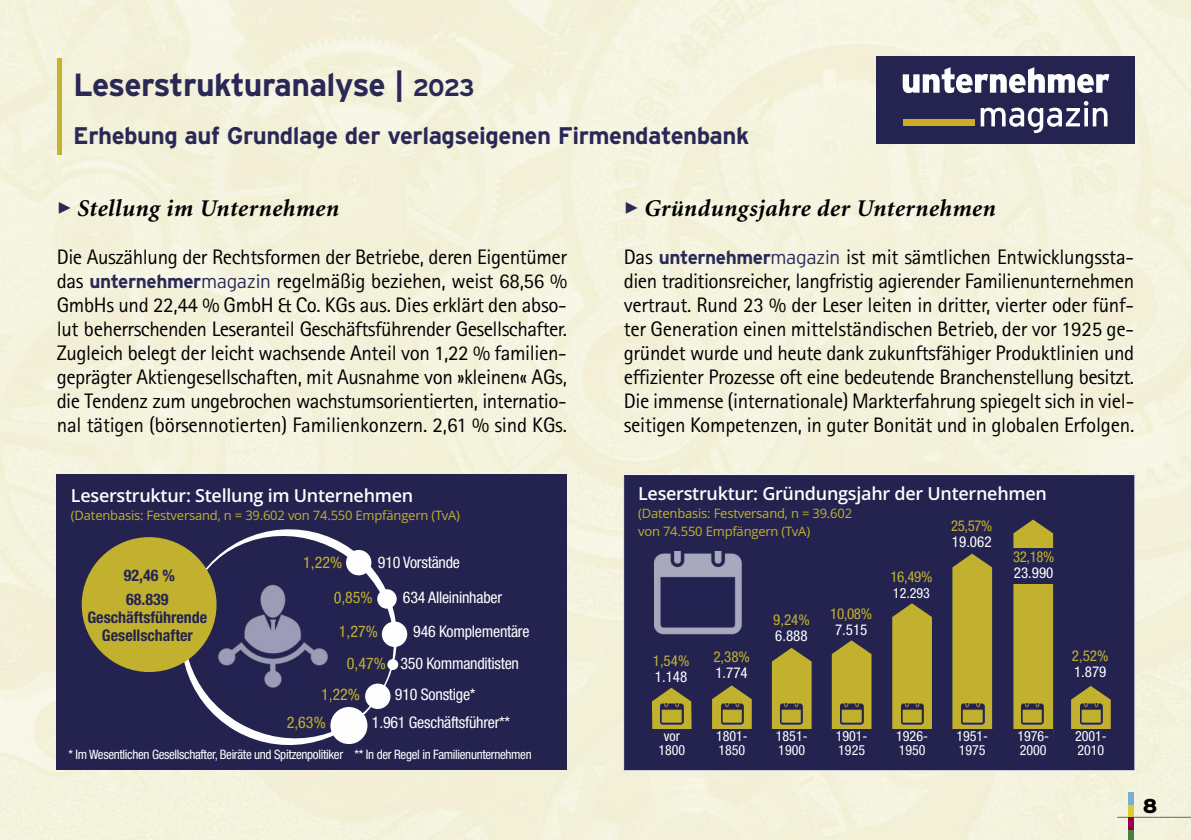
<style>
.page{position:relative;width:1191px;height:840px;background:#fff}
.page>*{position:absolute;margin:0;border:0;box-sizing:border-box;transform-origin:0 0}
.t1{font:700 32px "Interstate";letter-spacing:-.03em;color:#2a2856}
.t2{font:700 24px "Interstate";letter-spacing:-.02em;color:#2a2856}
.t3{font:italic 700 24px "Minion";letter-spacing:.015em;color:#000}
.t4{font:21px/24px "Rotis Sans Serif";letter-spacing:-.01em;color:#000;text-align:justify}
.t5{font:900 20px "Interstate";color:#000}
.t6{font:600 18px "Open Sans";letter-spacing:-.015em;color:#fefefe}
.t7{font:condensed 16px/33.4px "Helvetica Neue";letter-spacing:-.015em;color:#fefefe}
.t8{font:700 condensed 16px/24.2px "Helvetica Neue";color:#24234f}
.t9{font:condensed 16px/28.4px "Helvetica Neue";color:#c1b12f}
.t10{font:condensed 15px/16px "Helvetica Neue";color:#c1b12f}
.t11{font:condensed 14px/14px "Helvetica Neue";color:#fefefe}
.t12{font:13px/18px "Open Sans";letter-spacing:-.015em;color:#c1b12f}
.t13{font:condensed 13px "Helvetica Neue";letter-spacing:-.025em;color:#fefefe}
.s1{font-size:24px}
.s2{font-family:"FF Dingbests";font-weight:400;font-style:normal;color:#2a2856}
.s3{font-family:"Interstate";font-weight:700;font-size:19px;color:#2a2856}
.s4{font-family:"Interstate";font-weight:300;font-size:19px;color:#2a2856}
.s5{color:#fefefe}
</style>
<div class="page">
<div style="left:0;top:0;width:1191px;height:839px;background:#f4f2dd"></div>
<hr style="left:1117px;top:816px;width:74px;height:1px;background:#666">
<svg style="left:1128px;top:828px;width:6px;height:11px"></svg>
<div style="left:1128px;top:816px;width:6px;height:12px;background:#930048"></div>
<div style="left:1128px;top:804px;width:6px;height:12px;background:#ddca2d"></div>
<div style="left:1128px;top:791px;width:6px;height:12px;background:#7cadcd"></div>
<div style="left:876px;top:57px;width:258px;height:87px;background:#252450"></div>
<svg style="left:902px;top:67px;width:207px;height:26px"></svg>
<svg style="left:980px;top:101px;width:127px;height:32px"></svg>
<div style="left:902px;top:119px;width:72px;height:7px;background:#cfac25"></div>
<div style="left:57px;top:58px;width:5px;height:97px;background:#c3b331"></div>
<div style="left:625px;top:475px;width:508px;height:293px;background:#24234f"></div>
<div style="left:624px;top:474px;width:510px;height:295px;border:1px solid #24234f"></div>
<svg style="left:1071px;top:686px;width:39px;height:43px"></svg>
<svg style="left:712px;top:685px;width:39px;height:44px"></svg>
<svg style="left:772px;top:648px;width:39px;height:81px;background:#b0a232"></svg>
<svg style="left:832px;top:640px;width:39px;height:89px;background:#b0a232"></svg>
<svg style="left:892px;top:603px;width:40px;height:126px;background:#b4a631"></svg>
<svg style="left:952px;top:553px;width:40px;height:176px;background:#b7a831"></svg>
<svg style="left:1013px;top:519px;width:40px;height:210px;background:#b6a731"></svg>
<div style="left:1011px;top:547px;width:45px;height:36px;background:#24234f"></div>
<svg style="left:652px;top:687px;width:39px;height:42px"></svg>
<img style="left:661px;top:702px;width:22px;height:22px">
<img style="left:721px;top:702px;width:23px;height:22px">
<img style="left:780px;top:702px;width:23px;height:22px">
<img style="left:840px;top:702px;width:23px;height:22px">
<img style="left:901px;top:702px;width:22px;height:22px">
<img style="left:961px;top:702px;width:23px;height:22px">
<img style="left:1021px;top:702px;width:23px;height:22px">
<img style="left:1080px;top:702px;width:22px;height:22px">
<img style="left:654px;top:551px;width:88px;height:84px">
<div style="left:57px;top:474px;width:510px;height:295px;background:#24234f"></div>
<svg style="left:169px;top:529px;width:239px;height:216px"></svg>
<div style="left:377px;top:589px;width:20px;height:19px;background:#fefefe;border-radius:50%"></div>
<div style="left:330px;top:706px;width:37px;height:37px;background:#fefefe;border-radius:50%"></div>
<div style="left:387px;top:658px;width:11px;height:11px;background:#fefefe;border-radius:50%"></div>
<div style="left:346px;top:549px;width:25px;height:26px;background:#fefefe;border-radius:50%"></div>
<div style="left:365px;top:683px;width:25px;height:25px;background:#fefefe;border-radius:50%"></div>
<div style="left:382px;top:621px;width:25px;height:25px;background:#fefefe;border-radius:50%"></div>
<img style="left:209px;top:572px;width:128px;height:129px">
<svg style="left:334px;top:591px;width:3px;height:13px"></svg>
<img style="left:322px;top:688px;width:15px;height:13px">
<div style="left:82px;top:537px;width:134px;height:134px;background:#c1b12f;border-radius:50%"></div>
<p class="t1" style="left:73px;top:66px;width:403px">Leserstrukturanalyse | <span class="s1">2023</span></p>
<p class="t2" style="left:73px;top:122px;width:677px">Erhebung auf Grundlage der verlagseigenen Firmendatenbank</p>
<p class="t3" style="left:57px;top:199px;width:283px"><span class="s2">&gt;</span>Stellung im Unternehmen</p>
<p class="t4" style="left:57px;top:247px;width:512px">Die Auszählung der Rechtsformen der Betriebe, deren Eigentümer das <span class="s3">unternehmer</span><span class="s4">magazin</span> regelmäßig beziehen, weist 68,56 % GmbHs und 22,44 % GmbH &amp; Co. KGs aus. Dies erklärt den abso&shy;lut beherrschenden Leseranteil Geschäftsführender Gesellschafter.<br>Zugleich belegt der leicht wachsende Anteil von 1,22 % familien&shy;geprägter Aktiengesellschaften, mit Ausnahme von »kleinen« AGs, die Tendenz zum ungebrochen wachstumsorientierten, internatio&shy;nal tätigen (börsennotierten) Familienkonzern. 2,61 % sind KGs.</p>
<p class="t6" style="left:71px;top:484px;width:344px">Leserstruktur: Stellung im Unternehmen</p>
<p class="t12" style="left:71px;top:506px;width:390px">(Datenbasis: Festversand, n = 39.602 von 74.550 Empfängern (TvA)</p>
<p class="t9" style="left:303px;top:549px;width:41px">1,22%</p>
<p class="t7" style="left:378px;top:546px;width:84px">910 Vorstände</p>
<p class="t9" style="left:334px;top:584px;width:41px">0,85%</p>
<p class="t9" style="left:339px;top:618px;width:41px">1,27%</p>
<p class="t9" style="left:347px;top:650px;width:41px">0,47%</p>
<p class="t9" style="left:287px;top:681px;width:75px;text-indent:34px">1,22%<br>2,63%</p>
<p class="t13" style="left:68px;top:749px;width:465px">* Im Wesentlichen Gesellschafter, Beiräte und Spitzenpolitiker ** In der Regel in Familienunternehmen</p>
<p class="t8" style="left:124px;top:561px;width:52px">92,46 %<br>68.839</p>
<p class="t8" style="left:87px;top:606px;width:121px;line-height:18px;text-align:center">Geschäftsführende<br>Gesellschafter</p>
<p class="t7" style="left:413px;top:582px;width:118px;text-indent:-10px">634 Alleininhaber<br>946 Komplementäre</p>
<p class="t7" style="left:400px;top:648px;width:120px">350 Kommanditisten</p>
<p class="t7" style="left:372px;top:681px;width:140px;line-height:28.4px;text-indent:23px">910 Sonstige*<br>1.961 Geschäftsführer**</p>
<p class="t3" style="left:624px;top:199px;width:373px"><span class="s2">&gt;</span>Gründungsjahre der Unternehmen</p>
<p class="t4" style="left:624px;top:247px;width:512px">Das <span class="s3">unternehmer</span><span class="s4">magazin</span> ist mit sämtlichen Entwicklungssta&shy;dien traditionsreicher, langfristig agierender Familienunternehmen vertraut. Rund 23 % der Leser leiten in dritter, vierter oder fünf&shy;ter Generation einen mittelständischen Betrieb, der vor 1925 ge&shy;gründet wurde und heute dank zukunftsfähiger Produktlinien und effizienter Prozesse oft eine bedeutende Branchenstellung besitzt.<br>Die immense (internationale) Markterfahrung spiegelt sich in viel&shy;seitigen Kompetenzen, in guter Bonität und in globalen Erfolgen.</p>
<p class="t6" style="left:638px;top:483px;width:410px">Leserstruktur: Gründungsjahr der Unternehmen</p>
<p class="t12" style="left:638px;top:504px;width:215px">(Datenbasis: Festversand, n = 39.602 von 74.550 Empfängern (TvA)</p>
<p class="t10" style="left:951px;top:518px;width:43px">25,57%<br><span class="s5">19.062</span></p>
<p class="t10" style="left:773px;top:612px;width:38px">9,24%<br><span class="s5">6.888</span></p>
<p class="t10" style="left:830px;top:606px;width:43px;text-align:center">10,08%<br><span class="s5">7.515</span></p>
<p class="t10" style="left:890px;top:569px;width:43px">16,49%</p>
<p class="t11" style="left:893px;top:586px;width:38px">12.293</p>
<p class="t10" style="left:1013px;top:549px;width:43px">32,18%<br><span class="s5">23.990</span></p>
<p class="t10" style="left:653px;top:653px;width:38px">1,54%<br><span class="s5">1.148</span></p>
<p class="t10" style="left:1072px;top:648px;width:38px">2,52%<br><span class="s5">1.879</span></p>
<p class="t10" style="left:713px;top:649px;width:38px">2,38%<br><span class="s5">1.774</span></p>
<p class="t11" style="left:658px;top:730px;width:28px;text-align:center">vor<br>1800</p>
<p class="t11" style="left:716px;top:730px;width:33px">1801-<br>1850</p>
<p class="t11" style="left:776px;top:730px;width:33px">1851-<br>1900</p>
<p class="t11" style="left:835px;top:730px;width:33px">1901-<br>1925</p>
<p class="t11" style="left:896px;top:730px;width:33px">1926-<br>1950</p>
<p class="t11" style="left:956px;top:730px;width:33px">1951-<br>1975</p>
<p class="t11" style="left:1017px;top:730px;width:33px">1976-<br>2000</p>
<p class="t11" style="left:1075px;top:730px;width:33px">2001-<br>2010</p>
<p class="t5" style="left:1142px;top:794px;width:16px">8</p>
</div>
